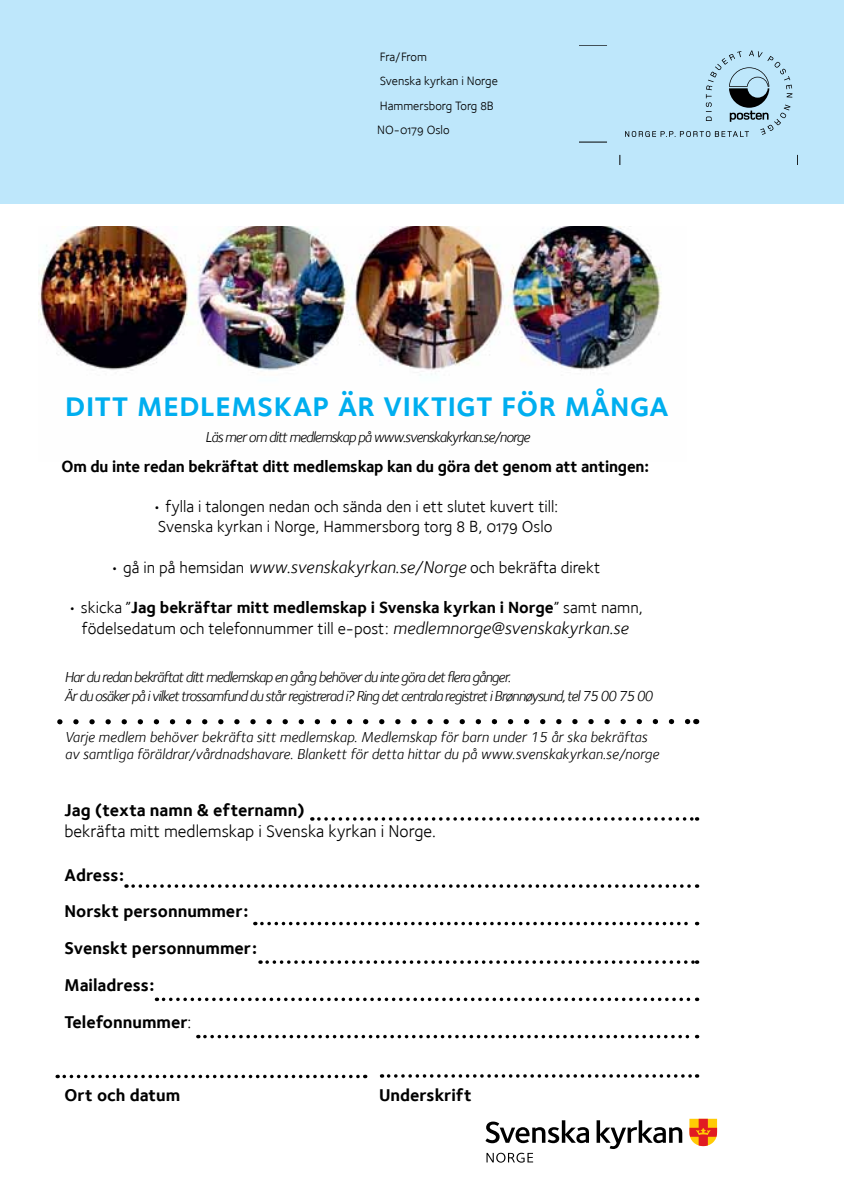
<style>
.page{position:relative;width:844px;height:1191px;background:#fff}
.page>*{position:absolute;margin:0;border:0;box-sizing:border-box;transform-origin:0 0}
.t1{font:35px "Foundry Sterling Sem Bd Exp";color:#00aeef}
.t2{font:17.5px/36.8px "Foundry Sterling Bold Old Style";color:#000}
.t3{font:17.5px "Foundry Sterling Book Old Style";color:#000}
.t4{font:16.62px/19.9px "Foundry Sterling Book Old Style";color:#000;text-align:center}
.t5{font:16.62px "Foundry Sterling Bold Old Style";letter-spacing:-.01em;color:#000}
.t6{font:italic 14.88px/19.2px "Foundry Sterling";letter-spacing:-.06em;color:#000}
.t7{font:italic 14.88px/17.2px "Foundry Sterling";color:#000}
.t8{font:12.42px/24.5px "Foundry Sterling Book Old Style";color:#000}
.s1{font-family:"Foundry Sterling";font-style:italic;font-size:17.5px}
.s2{font-family:"Foundry Sterling Book Old Style"}
</style>
<div class="page">
<img style="left:38px;top:227px;width:624px;height:149px">
<svg style="left:485px;top:1120px;width:104px;height:23px"></svg>
<svg style="left:596px;top:1120px;width:86px;height:29px"></svg>
<svg style="left:689px;top:1118px;width:27px;height:28px"></svg>
<svg style="left:486px;top:1152px;width:47px;height:10px"></svg>
<svg style="left:57px;top:719px;width:630px;height:5px"></svg>
<svg style="left:319px;top:817px;width:378px;height:3px"></svg>
<svg style="left:163px;top:997px;width:534px;height:4px"></svg>
<svg style="left:267px;top:960px;width:430px;height:4px"></svg>
<svg style="left:262px;top:921px;width:435px;height:4px"></svg>
<svg style="left:205px;top:1034px;width:492px;height:4px"></svg>
<svg style="left:64px;top:1074px;width:301px;height:4px"></svg>
<svg style="left:388px;top:1074px;width:309px;height:3px"></svg>
<svg style="left:133px;top:884px;width:564px;height:4px"></svg>
<div style="left:0;top:0;width:843px;height:204px;background:#bee7fb"></div>
<svg style="left:579px;top:142px;width:28px;height:1px"></svg>
<svg style="left:579px;top:45px;width:28px;height:1px"></svg>
<svg style="left:625px;top:50px;width:168px;height:87px"></svg>
<p class="t8" style="left:377px;top:44px;width:122px">Fra/From<br>Svenska kyrkan i Norge<br>Hammersborg Torg 8B<br>NO-0179 Oslo</p>
<h1 class="t1" style="left:65px;top:383px;width:605px">ditt medlemskap är viktigt för många</h1>
<p class="t6" style="left:205px;top:428px;width:326px">Läs mer om ditt medlemskap på www.svenskakyrkan.se/norge</p>
<p class="t5" style="left:61px;top:457px;width:589px">Om du inte redan bekräftat ditt medlemskap kan du göra det genom att antingen:</p>
<p class="t4" style="left:152px;top:497px;width:407px">• fylla i talongen nedan och sända den i ett slutet kuvert till:<br>Svenska kyrkan i Norge, Hammersborg torg 8 B, 0179 Oslo</p>
<p class="t4" style="left:110px;top:558px;width:491px">• gå in på hemsidan <span class="s1">www.svenskakyrkan.se/Norge</span> och bekräfta direkt</p>
<p class="t5" style="left:68px;top:597px;width:576px"><span class="s2">• skicka ”</span>Jag bekräftar mitt medlemskap i Svenska kyrkan i Norge<span class="s2">” samt namn,</span></p>
<p class="t4" style="left:82px;top:618px;width:548px">födelsedatum och telefonnummer till e-post: <span class="s1">medlemnorge@svenskakyrkan.se</span></p>
<p class="t6" style="left:65px;top:667px;width:589px">Har du redan bekräftat ditt medlemskap en gång behöver du inte göra det flera gånger.<br>Är du osäker på i vilket trossamfund du står registrerad i? Ring det centrala registret i Brønnøysund, tel 75 00 75 00</p>
<p class="t7" style="left:65px;top:728px;width:595px">Varje medlem behöver bekräfta sitt medlemskap. Medlemskap för barn under 15 år ska bekräftas av samtliga föräldrar/vårdnadshavare. Blankett för detta hittar du på www.svenskakyrkan.se/norge</p>
<p class="t2" style="left:65px;top:791px;width:242px">Jag (texta namn &amp; efternamn)</p>
<p class="t3" style="left:65px;top:821px;width:372px">bekräfta mitt medlemskap i Svenska kyrkan i Norge.</p>
<p class="t2" style="left:65px;top:856px;width:194px">Adress:<br>Norskt personnummer:<br>Svenskt personnummer:<br>Mailadress:<br>Telefonnummer<span class="s2">:</span></p>
<p class="t2" style="left:65px;top:1076px;width:117px">Ort och datum</p>
<p class="t2" style="left:379px;top:1076px;width:94px">Underskrift</p>
</div>
